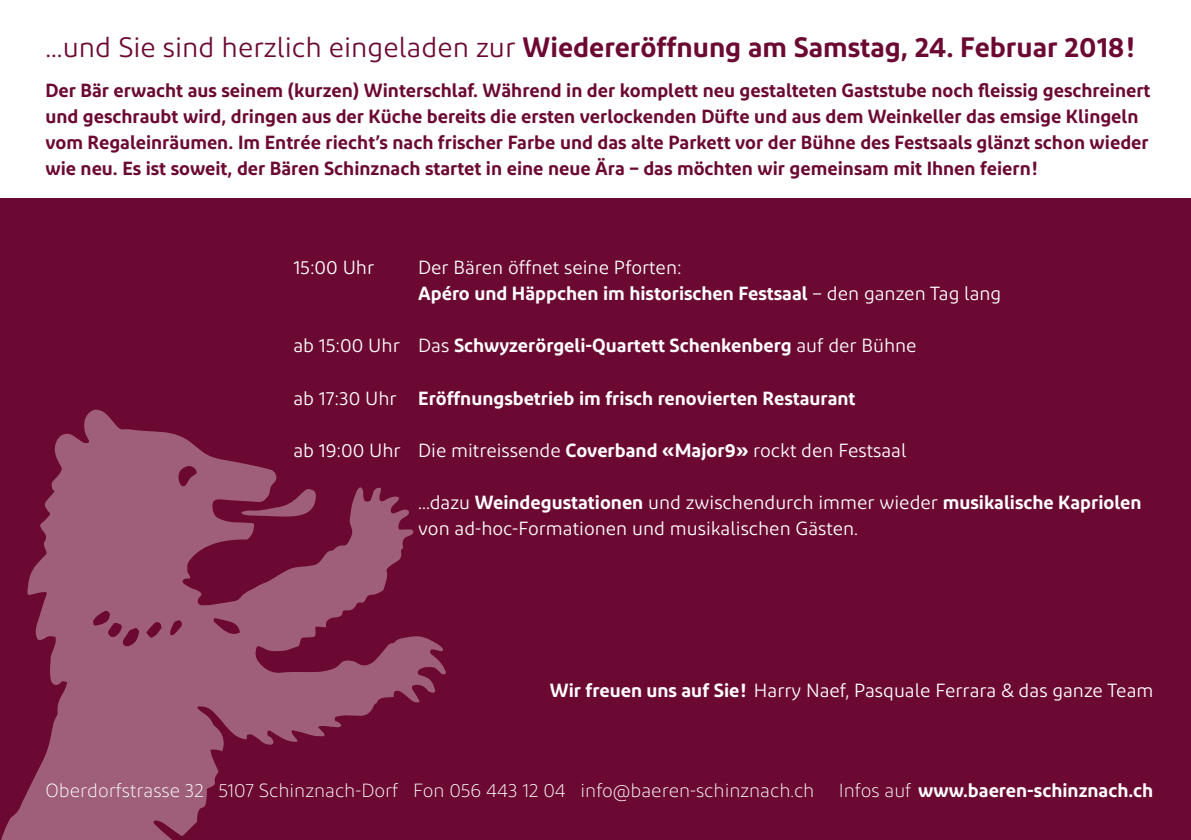
<style>
.page{position:relative;width:1191px;height:840px;background:#fff}
.page>*{position:absolute;margin:0;border:0;box-sizing:border-box;transform-origin:0 0}
.t1{font:600 28px "Diodrum";color:#6c0932}
.t2{font:600 19px/26px "Diodrum";color:#6c0932}
.t3{font:19px/26px "Diodrum";color:#fff}
.t4{font:600 19px "Diodrum";color:#fff}
.t5{font:300 19px "Diodrum";color:#fff}
.s1{font-weight:400}
.s2{font-weight:600}
.s3{font-weight:300}
</style>
<div class="page">
<div style="left:0;top:198px;width:1191px;height:641px;background:#6c0932"></div>
<svg style="left:1px;top:409px;width:445px;height:430px"></svg>
<h1 class="t1" style="left:45px;top:36px;width:1091px"><span class="s1">...und Sie sind herzlich eingeladen zur</span> Wiedereröffnung am Samstag, 24. Februar 2018!</h1>
<p class="t2" style="left:45px;top:79px;width:1106px">Der Bär erwacht aus seinem (kurzen) Winterschlaf. Während in der komplett neu gestalteten Gaststube noch fleissig geschreinert und geschraubt wird, dringen aus der Küche bereits die ersten verlockenden Düfte und aus dem Weinkeller das emsige Klingeln vom Regaleinräumen. Im Entrée riecht’s nach frischer Farbe und das alte Parkett vor der Bühne des Festsaals glänzt schon wieder wie neu. Es ist soweit, der Bären Schinznach startet in eine neue Ära – das möchten wir gemeinsam mit Ihnen feiern!</p>
<p class="t3" style="left:293px;top:256px;width:82px">15:00 Uhr</p>
<p class="t3" style="left:418px;top:256px;width:585px">Der Bären öffnet seine Pforten:<br><span class="s2">Apéro und Häppchen im historischen Festsaal</span> – den ganzen Tag lang</p>
<p class="t4" style="left:293px;top:338px;width:625px"><span class="s1">ab 15:00 Uhr Das</span> Schwyzerörgeli-Quartett Schenkenberg <span class="s1">auf der Bühne</span></p>
<p class="t4" style="left:293px;top:390px;width:563px"><span class="s1">ab 17:30 Uhr</span> Eröffnungsbetrieb im frisch renovierten Restaurant</p>
<p class="t3" style="left:293px;top:438px;width:614px">ab 19:00 Uhr Die mitreissende <span class="s2">Coverband «Major9»</span> rockt den Festsaal</p>
<p class="t3" style="left:418px;top:490px;width:725px">...dazu <span class="s2">Weindegustationen</span> und zwischendurch immer wieder <span class="s2">musikalische Kapriolen </span>von ad-hoc-Formationen und musikalischen Gästen.</p>
<p class="t3" style="left:550px;top:678px;width:605px"><span class="s2">Wir freuen uns auf Sie!</span> Harry Naef, Pasquale Ferrara &amp; das ganze Team</p>
<p class="t5" style="left:45px;top:782px;width:770px">Oberdorfstrasse 32 5107 Schinznach-Dorf Fon 056 443 12 04 info@baeren-schinznach.ch</p>
<p class="t4" style="left:839px;top:782px;width:316px"><span class="s3">Infos auf</span> www.baeren-schinznach.ch</p>
</div>
